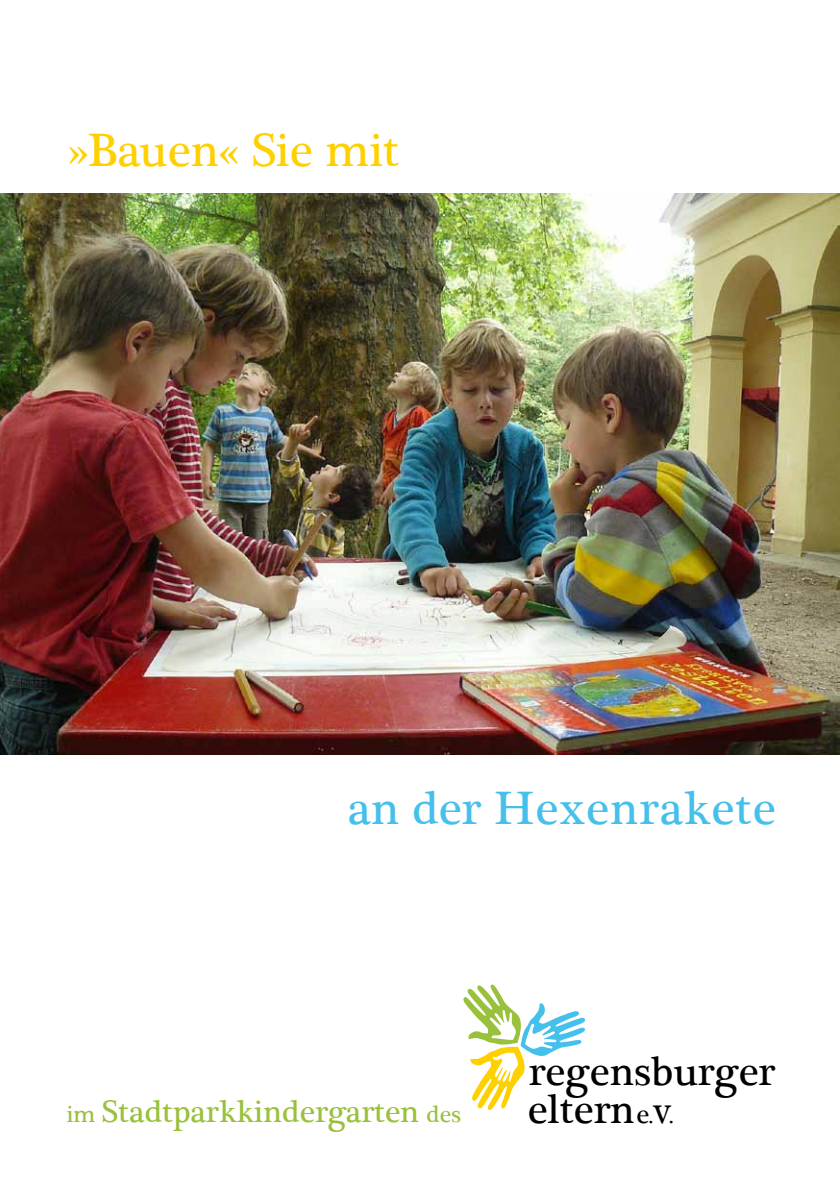
<style>
.page{position:relative;width:840px;height:1191px;background:#fff}
.page>*{position:absolute;margin:0;border:0;box-sizing:border-box;transform-origin:0 0}
.t1{font:48px "Plantagenet Cherokee";letter-spacing:.02em;color:#45c0eb}
.t2{font:48px "Plantagenet Cherokee";color:#ffd000}
.t3{font:41.4px/37.8px "Plantagenet Cherokee";color:#000}
.t4{font:32px "Plantagenet Cherokee";color:#99c13c}
.s1{font-size:24px}
.s2{font-size:26.8px}
.s3{font-size:23.8px}
.s4{font-size:38.6px}
</style>
<div class="page">
<img style="left:0;top:193px;width:839px;height:561px">
<svg style="left:463px;top:984px;width:122px;height:126px"></svg>
<h1 class="t2" style="left:68px;top:122px;width:332px">»Bauen« Sie mit</h1>
<h1 class="t1" style="left:348px;top:780px;width:429px">an der Hexenrakete</h1>
<p class="t4" style="left:67px;top:1093px;width:395px"><span class="s1">im</span> Stadtparkkindergarten <span class="s1">des</span></p>
<p class="t3" style="left:527px;top:1053px;width:249px">regensburger eltern<span class="s2">e</span><span class="s3">.</span> <span class="s4">v</span><span class="s3">.</span></p>
</div>
